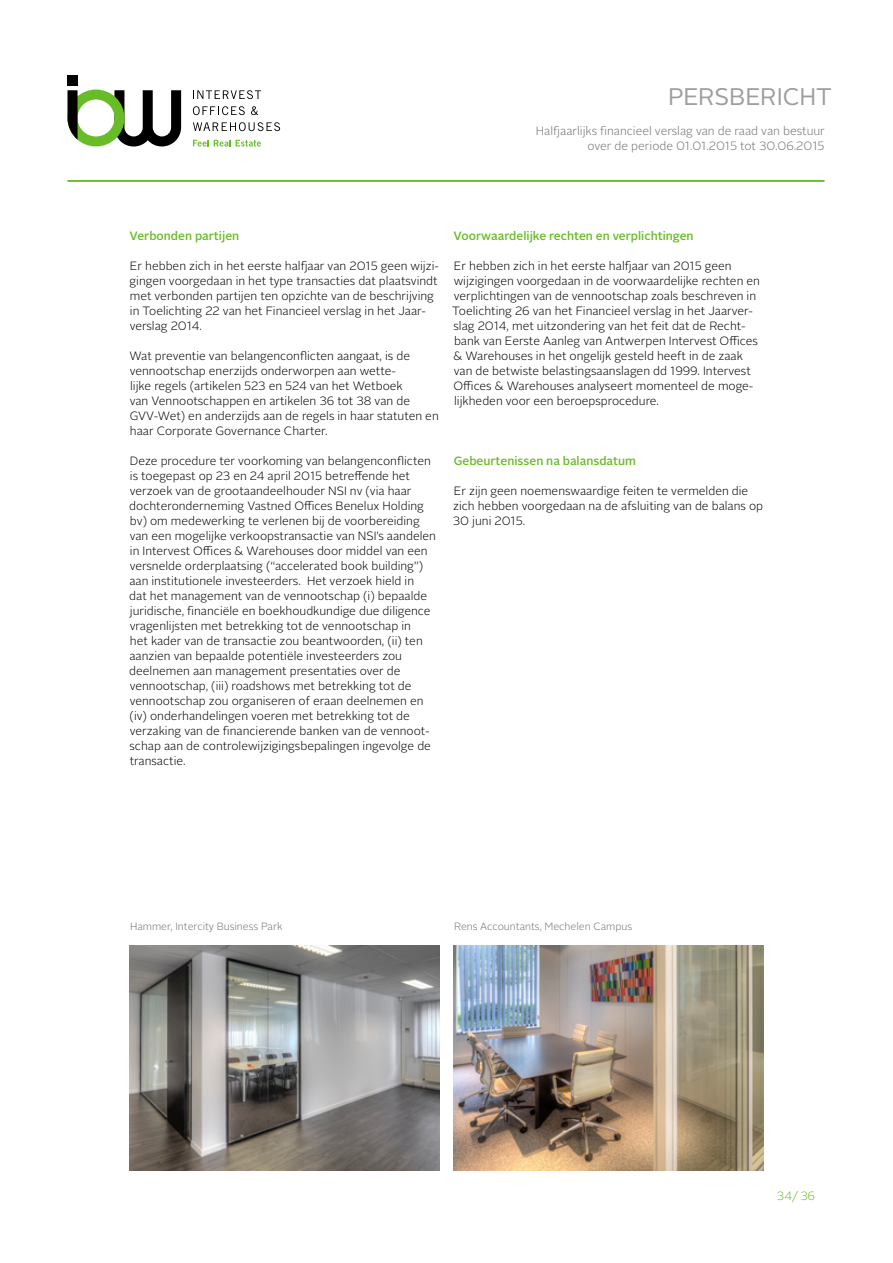
<style>
.page{position:relative;width:893px;height:1263px;background:#fff}
.page>*{position:absolute;margin:0;border:0;box-sizing:border-box;transform-origin:0 0}
.t1{font:24px "Alright Sans";color:#9c9e9f}
.t2{font:300 12px/15px "Alright Sans";color:#000}
.t3{font:300 12px/15px "Alright Sans";color:#707172;text-align:right}
.t4{font:500 12px "Alright Sans";color:#68bc27}
.t5{font:300 12px "Alright Sans";color:#68bc27}
.t6{font:300 10.5px "Alright Sans";color:#707172}
</style>
<div class="page">
<hr style="left:68px;top:180px;width:756px;height:2px;background:#68bc27">
<svg style="left:68px;top:89px;width:113px;height:57px"></svg>
<div style="left:68px;top:75px;width:10px;height:10px;background:#000"></div>
<svg style="left:193px;top:106px;width:52px;height:9px"></svg>
<svg style="left:251px;top:106px;width:7px;height:9px"></svg>
<svg style="left:193px;top:122px;width:87px;height:9px"></svg>
<svg style="left:193px;top:140px;width:68px;height:7px"></svg>
<svg style="left:193px;top:90px;width:68px;height:9px"></svg>
<img style="left:453px;top:945px;width:311px;height:225px">
<img style="left:129px;top:945px;width:311px;height:225px">
<h1 class="t1" style="left:668px;top:80px;width:165px">PERSBERICHT</h1>
<p class="t3" style="left:536px;top:124px;width:290px">Halfjaarlijks financieel verslag van de raad van bestuur over de periode 01.01.2015 tot 30.06.2015</p>
<p class="t4" style="left:129px;top:228px;width:111px">Verbonden partijen</p>
<p class="t2" style="left:129px;top:259px;width:311px">Er hebben zich in het eerste halfjaar van 2015 geen wijzi&shy;gingen voorgedaan in het type transacties dat plaatsvindt met verbonden partijen ten opzichte van de beschrijving in Toelichting 22 van het Financieel verslag in het Jaar&shy;verslag 2014.</p>
<p class="t2" style="left:129px;top:349px;width:311px">Wat preventie van belangenconflicten aangaat, is de vennootschap enerzijds onderworpen aan wette-<br>lijke regels (artikelen 523 en 524 van het Wetboek<br>van Vennootschappen en artikelen 36 tot 38 van de GVV-Wet) en anderzijds aan de regels in haar statuten en haar Corporate Governance Charter.</p>
<p class="t2" style="left:129px;top:454px;width:308px">Deze procedure ter voorkoming van belangenconflicten is toegepast op 23 en 24 april 2015 betreffende het verzoek van de grootaandeelhouder NSI nv (via haar dochteronderneming Vastned Offices Benelux Holding bv) om medewerking te verlenen bij de voorbereiding van een mogelijke verkoopstransactie van NSI’s aandelen in Intervest Offices &amp; Warehouses door middel van een versnelde orderplaatsing (“accelerated book building”) aan institutionele investeerders. Het verzoek hield in<br>dat het management van de vennootschap (i) bepaalde juridische, financiële en boekhoudkundige due diligence vragenlijsten met betrekking tot de vennootschap in<br>het kader van de transactie zou beantwoorden, (ii) ten aanzien van bepaalde potentiële investeerders zou deelnemen aan management presentaties over de vennootschap, (iii) roadshows met betrekking tot de vennootschap zou organiseren of eraan deelnemen en (iv) onderhandelingen voeren met betrekking tot de verzaking van de financierende banken van de vennoot&shy;schap aan de controlewijzigingsbepalingen ingevolge de transactie.</p>
<p class="t4" style="left:453px;top:228px;width:242px">Voorwaardelijke rechten en verplichtingen</p>
<p class="t2" style="left:452px;top:259px;width:309px">Er hebben zich in het eerste halfjaar van 2015 geen wijzigingen voorgedaan in de voorwaardelijke rechten en verplichtingen van de vennootschap zoals beschreven in Toelichting 26 van het Financieel verslag in het Jaarver&shy;slag 2014, met uitzondering van het feit dat de Recht&shy;bank van Eerste Aanleg van Antwerpen Intervest Offices &amp; Warehouses in het ongelijk gesteld heeft in de zaak van de betwiste belastingsaanslagen dd 1999. Intervest Offices &amp; Warehouses analyseert momenteel de moge&shy;lijkheden voor een beroepsprocedure.</p>
<p class="t4" style="left:454px;top:453px;width:184px">Gebeurtenissen na balansdatum</p>
<p class="t2" style="left:453px;top:484px;width:312px">Er zijn geen noemenswaardige feiten te vermelden die zich hebben voorgedaan na de afsluiting van de balans op<br>30 juni 2015.</p>
<p class="t6" style="left:130px;top:919px;width:154px">Hammer, Intercity Business Park</p>
<p class="t6" style="left:454px;top:919px;width:180px">Rens Accountants, Mechelen Campus</p>
<p class="t5" style="left:777px;top:1188px;width:40px">34/ 36</p>
</div>
